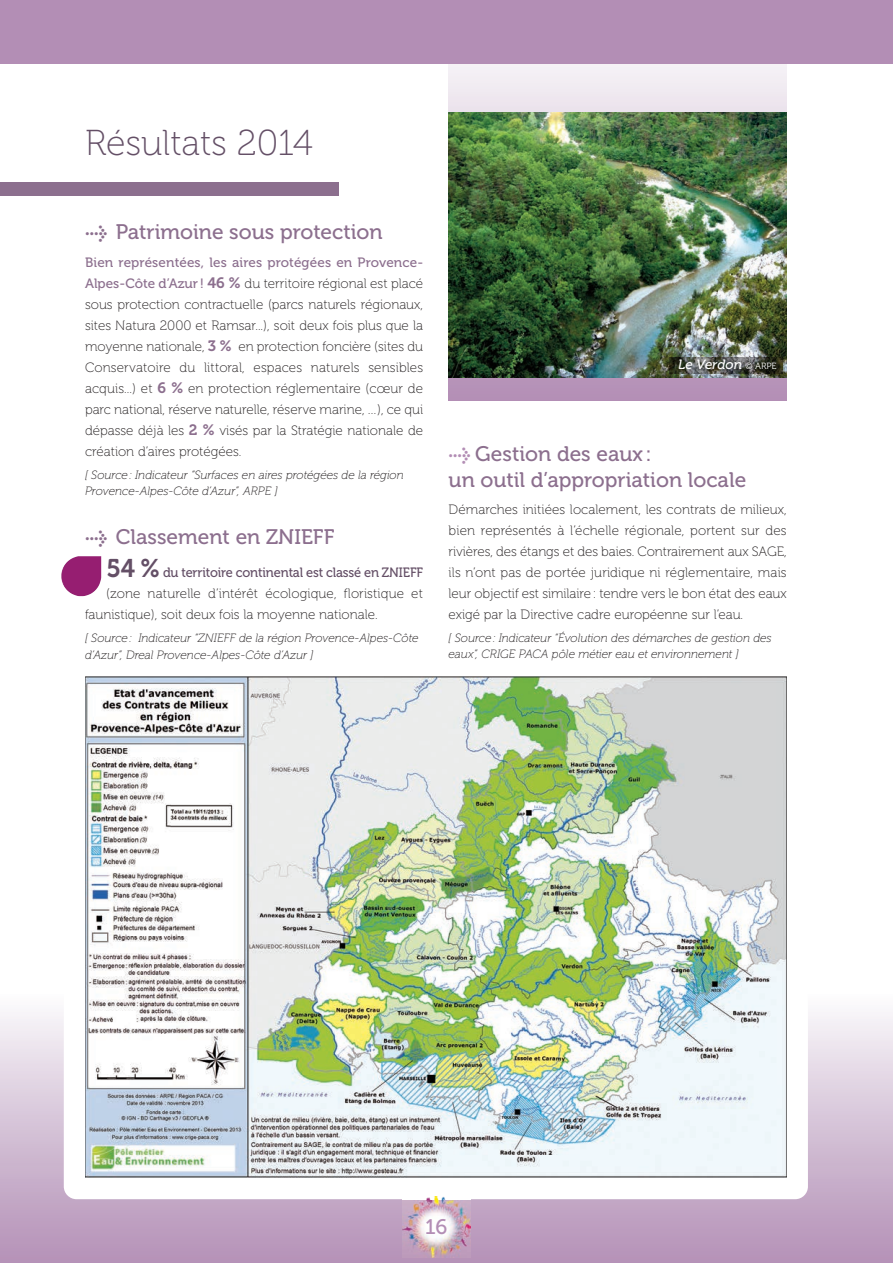
<style>
.page{position:relative;width:893px;height:1263px;background:#fff}
.page>*{position:absolute;margin:0;border:0;box-sizing:border-box;transform-origin:0 0}
.t1{font:36px "Museo 100";color:#644f66}
.t2{font:21px/25.5px "Museo 500";color:#8c6f8e}
.t3{font:21px "Museo 500";color:#b38eb5}
.t4{font:13.5px/21px "Museo 100";color:#231f20;text-align:justify}
.t5{font:13.5px "Museo 500";letter-spacing:.01em;color:#8c6f8e}
.t6{font:13.5px "Museo 500";letter-spacing:-.01em;color:#644f66;scale:.95 1}
.t7{font:italic 13.5px "Museo 500";color:#fff}
.t8{font:italic 12px/16.5px "Museo 100";color:#231f20}
.s1{font-family:"Meta Plus";font-weight:700;font-size:18px}
.s2{font-family:"Museo 500";color:#8c6f8e}
.s3{font-family:"Museo 700";font-size:15px;color:#8c6f8e}
.s4{font-family:"Museo 700";font-size:25.5px}
.s5{font-family:"Museo 300";font-style:normal;font-size:9px}
.s6{font-family:"Meta Plus";font-weight:700;font-size:18px;color:#b38eb5}
</style>
<div class="page">
<svg style="left:449px;top:64px;width:338px;height:336px"></svg>
<div style="left:0;top:995px;width:893px;height:268px;background:linear-gradient(to bottom,#faf9fb,#b38fb6)"></div>
<div style="left:0;top:0;width:893px;height:64px;background:#b38eb5"></div>
<div style="left:64px;top:714px;width:744px;height:485px;background:#fff;border-radius:13px"></div>
<div style="left:0;top:183px;width:338px;height:13px;background:#8c6f8e"></div>
<img style="left:85px;top:677px;width:702px;height:500px">
<img style="left:449px;top:113px;width:338px;height:265px">
<img style="left:669px;top:357px;width:113px;height:16px">
<img style="left:403px;top:1196px;width:67px;height:61px">
<img style="left:61px;top:556px;width:40px;height:40px">
<h1 class="t1" style="left:85px;top:129px;width:230px">Résultats 2014</h1>
<h2 class="t2" style="left:85px;top:221px;width:299px"><span class="s1">&gt;</span> Patrimoine sous protection</h2>
<p class="t5" style="left:85px;top:257px;width:340px">Bien représentées, les aires protégées en Provence-</p>
<p class="t4" style="left:85px;top:274px;width:340px"><span class="s2">Alpes-Côte d’Azur!</span> <span class="s3">46 %</span> du territoire régional est placé sous protection contractuelle (parcs naturels régionaux, sites Natura 2000 et Ramsar...), soit deux fois plus que la moyenne nationale, <span class="s3">3 %</span> en protection foncière (sites du Conservatoire du littoral, espaces naturels sensibles acquis...) et <span class="s3">6 %</span> en protection réglementaire (cœur de parc national, réserve naturelle, réserve marine, …), ce qui dépasse déjà les <span class="s3">2 %</span> visés par la Stratégie nationale de création d’aires protégées.</p>
<p class="t8" style="left:85px;top:467px;width:320px">[ Source: Indicateur “Surfaces en aires protégées de la région<br>Provence-Alpes-Côte d’Azur”, ARPE ]</p>
<h2 class="t2" style="left:85px;top:525px;width:251px"><span class="s1">&gt;</span> Classement en ZNIEFF</h2>
<p class="t6" style="left:107px;top:568px;width:335px"><span class="s4">54 %</span> du territoire continental est classé en ZNIEFF</p>
<p class="t4" style="left:85px;top:584px;width:340px;text-indent:21px">(zone naturelle d’intérêt écologique, floristique et faunistique), soit deux fois la moyenne nationale.</p>
<p class="t8" style="left:85px;top:631px;width:335px">[ Source: Indicateur “ZNIEFF de la région Provence-Alpes-Côte d’Azur”, Dreal Provence-Alpes-Côte d’Azur ]</p>
<p class="t7" style="left:678px;top:359px;width:100px">Le Verdon <span class="s5">© ARPE</span></p>
<h2 class="t2" style="left:449px;top:443px;width:299px"><span class="s6">&gt;</span> Gestion des eaux:<br>un outil d’appro priation locale</h2>
<p class="t4" style="left:449px;top:500px;width:340px">Démarches initiées localement, les contrats de milieux, bien repré sentés à l’échelle régionale, portent sur des rivières, des étangs et des baies. Contrairement aux SAGE, ils n’ont pas de portée juridique ni réglementaire, mais leur objectif est similaire: tendre vers le bon état des eaux exigé par la Directive cadre européenne sur l’eau.</p>
<p class="t8" style="left:449px;top:630px;width:325px">[ Source: Indicateur “Évolution des démarches de gestion des eaux”, CRIGE PACA pôle métier eau et environnement ]</p>
<h2 class="t3" style="left:425px;top:1219px;width:24px">16</h2>
</div>
